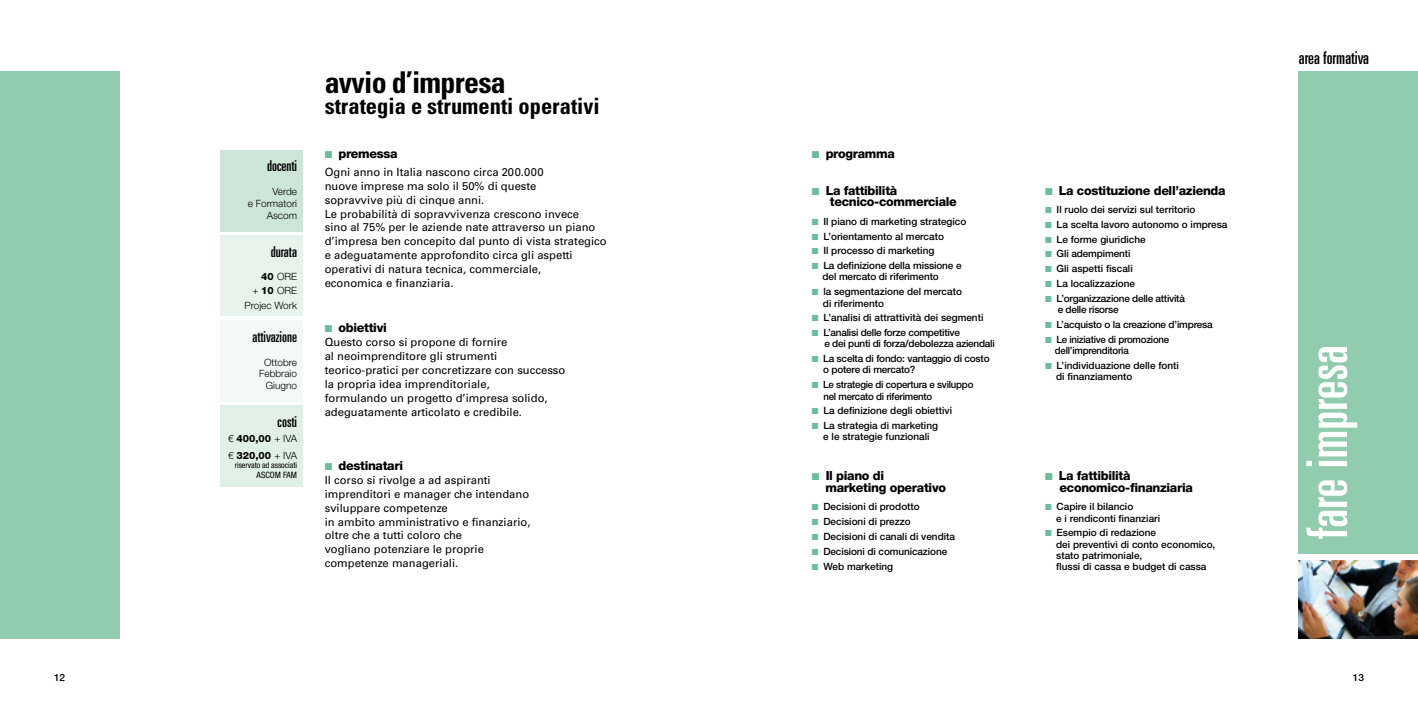
<style>
.page{position:relative;width:1418px;height:709px;background:#fff}
.page>*{position:absolute;margin:0;border:0;box-sizing:border-box;transform-origin:0 0}
.t1{font:ultra-condensed 56.25px "Univers LT Std";color:#fff}
.t2{font:700 condensed 30px "Univers LT Std";letter-spacing:-.025em;color:#000}
.t3{font:700 condensed 22.5px "Univers LT Std";color:#000}
.t4{font:ultra-condensed 17.5px "Univers LT Std";color:#000}
.t5{font:ultra-condensed 15px "Univers LT Std";color:#000}
.t6{font:800 12.5px/11.9px "Helvetica Neue LT Std";letter-spacing:-.025em;color:#000}
.t7{font:11.25px/13.9px "Univers LT Std";color:#000}
.t8{font:500 10px/11.2px "Helvetica Neue LT Std";color:#000}
.t9{font:500 10px/11.2px "Helvetica Neue LT Std";letter-spacing:-.025em;color:#000}
.t10{font:500 10px/11.2px "Helvetica Neue LT Std";letter-spacing:-.02em;color:#000}
.t11{font:300 10px/11.9px "Helvetica Neue LT Std";color:#000;text-align:right}
.t12{font:800 10px/16.8px "Helvetica Neue LT Std";color:#000}
.t13{font:condensed 8.75px "Helvetica Neue LT Std";color:#000}
.t14{font:condensed 8.12px "Helvetica Neue LT Std";letter-spacing:-.01em;color:#000}
.s1{font-weight:800}
.s2{font-weight:300}
.s3{color:#6cbe99}
</style>
<div class="page">
<img style="left:1298px;top:560px;width:119px;height:78px">
<div style="left:1298px;top:72px;width:119px;height:482px;background:#92ccae"></div>
<div style="left:220px;top:150px;width:82px;height:81px;background:#cee6d8"></div>
<div style="left:220px;top:235px;width:82px;height:81px;background:#e7f3ec"></div>
<div style="left:220px;top:320px;width:82px;height:82px;background:#f3f9f6"></div>
<div style="left:220px;top:405px;width:82px;height:82px;background:#e1f0e7"></div>
<div style="left:0;top:71px;width:119px;height:567px;background:#92ccae"></div>
<h3 class="t5" style="left:267px;top:157px;width:31px">docenti</h3>
<p class="t11" style="left:248px;top:185px;width:51px">Verde<br>e Formatori<br>Ascom</p>
<h3 class="t5" style="left:271px;top:243px;width:28px">durata</h3>
<p class="t11" style="left:244px;top:269px;width:54px;line-height:14.4px"><span class="s1">40</span> ORE<br>+ <span class="s1">10</span> ORE<br>Projec Work</p>
<h3 class="t5" style="left:252px;top:328px;width:46px">attivazione</h3>
<p class="t11" style="left:259px;top:356px;width:39px">Ottobre<br>Febbraio<br>Giugno</p>
<h3 class="t5" style="left:277px;top:413px;width:21px">costi</h3>
<p class="t12" style="left:228px;top:430px;width:70px"><span class="s2">€</span> 400,00 <span class="s2">+ IVA €</span> 320,00 <span class="s2">+ IVA</span></p>
<p class="t14" style="left:235px;top:460px;width:64px">riservato ad associati</p>
<p class="t13" style="left:257px;top:470px;width:42px">ASCOM FAM</p>
<h2 class="t2" style="left:325px;top:64px;width:183px">avvio d’impresa</h2>
<h3 class="t3" style="left:325px;top:92px;width:276px">strategia e strumenti operativi</h3>
<p class="t6" style="left:325px;top:148px;width:74px"><span class="s3">■</span> premessa</p>
<p class="t7" style="left:325px;top:165px;width:283px">Ogni anno in Italia nascono circa 200.000<br>nuove imprese ma solo il 50% di queste<br>sopravvive più di cinque anni.<br>Le probabilità di sopravvivenza crescono invece<br>sino al 75% per le aziende nate attraverso un piano d’impresa ben concepito dal punto di vista strategico e adeguatamente approfondito circa gli aspetti operativi di natura tecnica, commerciale,<br>economica e finanziaria.</p>
<p class="t6" style="left:325px;top:322px;width:64px"><span class="s3">■</span> obiettivi</p>
<p class="t7" style="left:325px;top:335px;width:242px">Questo corso si propone di fornire<br>al neoimprenditore gli strumenti teorico-pratici per concretizzare con successo la propria idea imprenditoriale,<br>formulando un progetto d’impresa solido, adeguatamente articolato e credibile.</p>
<p class="t6" style="left:325px;top:459px;width:80px"><span class="s3">■</span> destinatari</p>
<p class="t7" style="left:325px;top:473px;width:207px">Il corso si rivolge a ad aspiranti imprenditori e manager che intendano sviluppare competenze<br>in ambito amministrativo e finanziario, oltre che a tutti coloro che<br>vogliano potenziare le proprie competenze manageriali.</p>
<p class="t6" style="left:811px;top:147px;width:84px"><span class="s3">■</span> programma</p>
<p class="t6" style="left:830px;top:184px;width:128px;text-indent:-18px"><span class="s3">■</span> La fattibilità tecnico-commerciale</p>
<p class="t8" style="left:811px;top:215px;width:156px"><span class="s3">■</span> Il piano di marketing strategico</p>
<p class="t8" style="left:811px;top:230px;width:134px"><span class="s3">■</span> L’orientamento al mercato</p>
<p class="t8" style="left:811px;top:245px;width:124px"><span class="s3">■</span> Il processo di marketing</p>
<p class="t8" style="left:822px;top:260px;width:141px;text-indent:-11px"><span class="s3">■</span> La definizione della missione e del mercato di riferimento</p>
<p class="t8" style="left:823px;top:286px;width:140px;text-indent:-11px"><span class="s3">■</span> la segmentazione del mercato di riferimento</p>
<p class="t8" style="left:811px;top:312px;width:173px"><span class="s3">■</span> L’analisi di attrattività dei segmenti</p>
<p class="t9" style="left:824px;top:327px;width:172px;text-indent:-13px"><span class="s3">■</span> L’analisi delle forze competitive<br>e dei punti di forza/debolezza aziendali</p>
<p class="t10" style="left:823px;top:353px;width:168px;text-indent:-11px"><span class="s3">■</span> La scelta di fondo: vantaggio di costo o potere di mercato?</p>
<p class="t9" style="left:823px;top:379px;width:151px;text-indent:-12px"><span class="s3">■</span> Le strategie di copertura e sviluppo nel mercato di riferimento</p>
<p class="t8" style="left:811px;top:405px;width:142px"><span class="s3">■</span> La definizione degli obiettivi</p>
<p class="t8" style="left:811px;top:420px;width:128px;text-align:center"><span class="s3">■</span> La strategia di marketing e le strategie funzionali</p>
<p class="t6" style="left:825px;top:469px;width:122px;text-indent:-14px"><span class="s3">■</span> Il piano di marketing operativo</p>
<p class="t8" style="left:811px;top:501px;width:110px"><span class="s3">■</span> Decisioni di prodotto</p>
<p class="t8" style="left:811px;top:516px;width:100px"><span class="s3">■</span> Decisioni di prezzo</p>
<p class="t8" style="left:811px;top:530px;width:145px"><span class="s3">■</span> Decisioni di canali di vendita</p>
<p class="t8" style="left:811px;top:545px;width:137px"><span class="s3">■</span> Decisioni di comunicazione</p>
<p class="t8" style="left:811px;top:560px;width:83px"><span class="s3">■</span> Web marketing</p>
<p class="t6" style="left:1045px;top:184px;width:182px"><span class="s3">■</span> La costituzione dell’azienda</p>
<p class="t8" style="left:1045px;top:204px;width:152px"><span class="s3">■</span> Il ruolo dei servizi sul territorio</p>
<p class="t8" style="left:1045px;top:218px;width:184px"><span class="s3">■</span> La scelta lavoro autonomo o impresa</p>
<p class="t8" style="left:1045px;top:233px;width:102px"><span class="s3">■</span> Le forme giuridiche</p>
<p class="t8" style="left:1045px;top:248px;width:87px"><span class="s3">■</span> Gli adempimenti</p>
<p class="t8" style="left:1045px;top:263px;width:89px"><span class="s3">■</span> Gli aspetti fiscali</p>
<p class="t8" style="left:1045px;top:278px;width:92px"><span class="s3">■</span> La localizzazione</p>
<p class="t9" style="left:1057px;top:292px;width:129px;text-indent:-13px"><span class="s3">■</span> L’organizzazione delle attività e delle risorse</p>
<p class="t10" style="left:1045px;top:318px;width:169px"><span class="s3">■</span> L’acquisto o la creazione d’impresa</p>
<p class="t9" style="left:1054px;top:333px;width:116px;text-indent:-10px"><span class="s3">■</span> Le iniziative di promozione dell’imprenditoria</p>
<p class="t8" style="left:1056px;top:359px;width:124px;text-indent:-11px"><span class="s3">■</span> L’individuazione delle fonti di finanziamento</p>
<p class="t6" style="left:1059px;top:469px;width:135px;text-indent:-15px"><span class="s3">■</span> La fattibilità economico-finanziaria</p>
<p class="t8" style="left:1056px;top:501px;width:105px;text-indent:-11px"><span class="s3">■</span> Capire il bilancio<br>e i rendiconti finanziari</p>
<p class="t8" style="left:1056px;top:527px;width:161px;text-indent:-11px"><span class="s3">■</span> Esempio di redazione<br>dei preventivi di conto economico, stato patrimoniale,<br>flussi di cassa e budget di cassa</p>
<h3 class="t4" style="left:1298px;top:48px;width:72px">area formativa</h3>
<h1 class="t1" style="left:1294px;top:539px;width:195px;rotate:-90deg">fare impresa</h1>
<p class="t8" style="left:54px;top:671px;width:13px">12</p>
<p class="t8" style="left:1352px;top:671px;width:13px">13</p>
</div>
